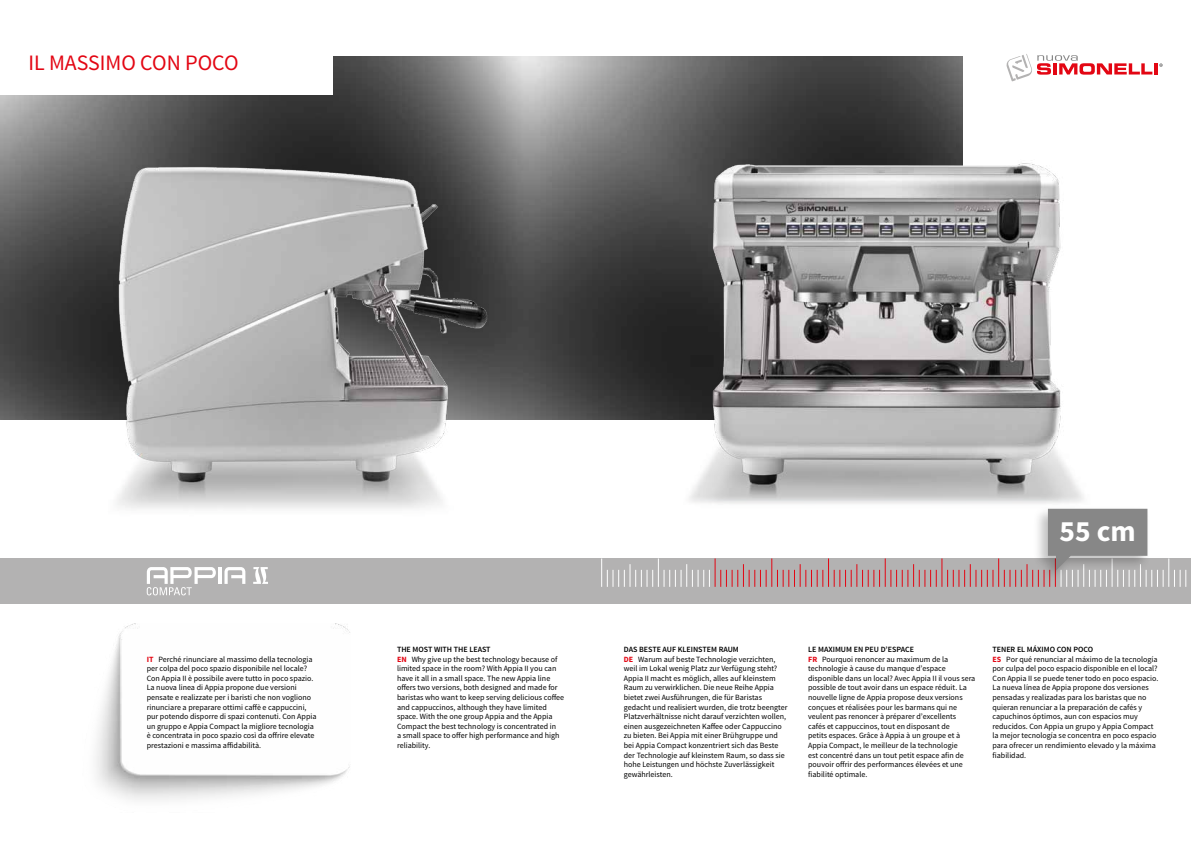
<style>
.page{position:relative;width:1191px;height:842px;background:#fff}
.page>*{position:absolute;margin:0;border:0;box-sizing:border-box;transform-origin:0 0}
.t1{font:700 29.5px "Source Sans Pro";color:#fff}
.t2{font:22px "Source Sans Pro";color:#e30613}
.t3{font:8px/9.6px "Source Sans Pro";color:#000}
.s1{font-weight:700;color:#e30613}
.s2{font-weight:600}
</style>
<div class="page">
<img style="left:0;top:57px;width:962px;height:363px">
<img style="left:74px;top:143px;width:447px;height:366px">
<div style="left:0;top:558px;width:1190px;height:46px;background:#b3b2b2"></div>
<img style="left:656px;top:143px;width:428px;height:361px">
<img style="left:96px;top:624px;width:254px;height:176px">
<svg style="left:1006px;top:54px;width:156px;height:27px"></svg>
<div style="left:0;top:41px;width:332px;height:54px;background:#fff"></div>
<div style="left:1032px;top:505px;width:118px;height:79px;background:#000;opacity:.25"></div>
<svg style="left:601px;top:509px;width:585px;height:78px"></svg>
<svg style="left:253px;top:567px;width:15px;height:17px"></svg>
<hr style="left:219px;top:567px;width:3px;height:17px;background:#fff">
<svg style="left:224px;top:567px;width:21px;height:17px"></svg>
<svg style="left:147px;top:567px;width:69px;height:28px"></svg>
<h2 class="t2" style="left:28px;top:49px;width:212px">IL MASSIMO CON POCO</h2>
<p class="t3" style="left:147px;top:654px;width:171px"><span class="s1">IT</span> Perché rinunciare al massimo della tecnologia per colpa del poco spazio disponibile nel locale?<br>Con Appia II è possibile avere tutto in poco spazio.<br>La nuova linea di Appia propone due versioni pensate e realizzate per i baristi che non vogliono rinunciare a preparare ottimi caffè e cappuccini, pur potendo disporre di spazi contenuti. Con Appia un gruppo e Appia Compact la migliore tecnologia è concentrata in poco spazio così da offrire elevate prestazioni e massima affidabilità.</p>
<h1 class="t1" style="left:1059px;top:512px;width:78px">55 cm</h1>
<p class="t3" style="left:397px;top:645px;width:169px"><span class="s2">THE MOST WITH THE LEAST<br></span><span class="s1">EN</span> Why give up the best technology because of limited space in the room? With Appia II you can have it all in a small space. The new Appia line offers two versions, both designed and made for baristas who want to keep serving delicious coffee and cappuccinos, although they have limited space. With the one group Appia and the Appia Compact the best technology is concentrated in<br>a small space to offer high performance and high reliability.</p>
<p class="t3" style="left:624px;top:645px;width:165px"><span class="s2">DAS BESTE AUF KLEINSTEM RAUM<br></span><span class="s1">DE</span> Warum auf beste Technologie verzichten, weil im Lokal wenig Platz zur Verfügung steht?<br>Appia II macht es möglich, alles auf kleinstem Raum zu verwirklichen. Die neue Reihe Appia bietet zwei Ausführungen, die für Baristas gedacht und realisiert wurden, die trotz beengter Platzverhältnisse nicht darauf verzichten wollen, einen ausgezeichneten Kaffee oder Cappuccino zu bieten. Bei Appia mit einer Brühgruppe und bei Appia Compact konzentriert sich das Beste der Technologie auf kleinstem Raum, so dass sie hohe Leistungen und höchste Zuverlässigkeit gewährleisten.</p>
<p class="t3" style="left:808px;top:645px;width:169px"><span class="s2">LE MAXIMUM EN PEU D’ESPACE<br></span><span class="s1">FR</span> Pourquoi renoncer au maximum de la technologie à cause du manque d’espace disponible dans un local? Avec Appia II il vous sera possible de tout avoir dans un espace réduit. La nouvelle ligne de Appia propose deux versions conçues et réalisées pour les barmans qui ne veulent pas renoncer à préparer d’excellents cafés et cappuccinos, tout en disposant de<br>petits espaces. Grâce à Appia à un groupe et à Appia Compact, le meilleur de la technologie<br>est concentré dans un tout petit espace afin de pouvoir offrir des performances élevées et une fiabilité optimale.</p>
<p class="t3" style="left:992px;top:645px;width:167px"><span class="s2">TENER EL MÁXIMO CON POCO<br></span><span class="s1">ES</span> Por qué renunciar al máximo de la tecnología por culpa del poco espacio disponible en el local?<br>Con Appia II se puede tener todo en poco espacio.<br>La nueva línea de Appia propone dos versiones pensadas y realizadas para los baristas que no quieran renunciar a la preparación de cafés y capuchinos óptimos, aun con espacios muy reducidos. Con Appia un grupo y Appia Compact la mejor tecnología se concentra en poco espacio para ofrecer un rendimiento elevado y la máxima fiabilidad.</p>
</div>
